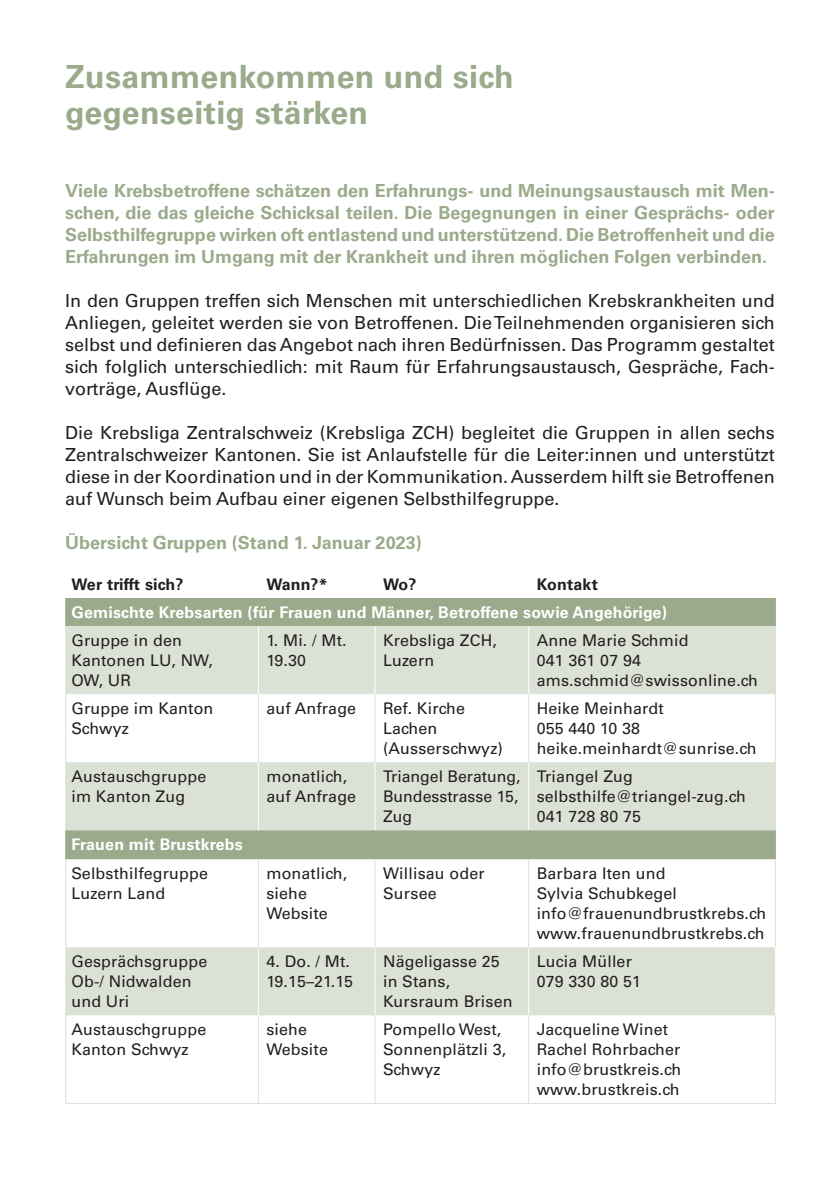
<style>
.page{position:relative;width:840px;height:1191px;background:#fff}
.page>*{position:absolute;margin:0;border:0;box-sizing:border-box;transform-origin:0 0}
.t1{font:700 32px/36px "Univers LT Std";letter-spacing:.01em;color:#9aaa8b}
.t2{font:18px/22px "Univers LT Std";color:#231f20;text-align:justify}
.t3{font:700 18px/22px "Univers LT Std";color:#9aaa8b;text-align:justify}
.t4{font:16px/20px "Univers LT Std";letter-spacing:.01em;color:#231f20}
.t5{font:700 16px "Univers LT Std";letter-spacing:.01em;color:#fff}
.t6{font:700 16px "Univers LT Std";letter-spacing:.01em;color:#231f20}
</style>
<div class="page">
<div style="left:66px;top:598px;width:708px;height:28px;background:#9aaa8b"></div>
<svg style="left:66px;top:626px;width:708px;height:389px;fill:#dce1d5"></svg>
<svg style="left:65px;top:598px;width:1px;height:28px"></svg>
<svg style="left:774px;top:598px;width:1px;height:28px"></svg>
<svg style="left:65px;top:830px;width:1px;height:29px"></svg>
<svg style="left:774px;top:830px;width:1px;height:29px"></svg>
<hr style="left:258px;top:626px;width:1px;height:68px;background:#fff">
<hr style="left:374px;top:626px;width:1px;height:68px;background:#fff">
<hr style="left:528px;top:626px;width:1px;height:68px;background:#fff">
<hr style="left:258px;top:762px;width:1px;height:68px;background:#fff">
<hr style="left:374px;top:762px;width:1px;height:68px;background:#fff">
<hr style="left:528px;top:762px;width:1px;height:68px;background:#fff">
<hr style="left:65px;top:626px;width:1px;height:68px;background:#dce1d5">
<hr style="left:774px;top:626px;width:1px;height:68px;background:#dce1d5">
<hr style="left:65px;top:694px;width:1px;height:68px;background:#dce1d5">
<hr style="left:258px;top:694px;width:1px;height:68px;background:#dce1d5">
<hr style="left:374px;top:694px;width:1px;height:68px;background:#dce1d5">
<hr style="left:528px;top:694px;width:1px;height:68px;background:#dce1d5">
<hr style="left:774px;top:694px;width:1px;height:68px;background:#dce1d5">
<hr style="left:65px;top:762px;width:1px;height:68px;background:#dce1d5">
<hr style="left:774px;top:762px;width:1px;height:68px;background:#dce1d5">
<hr style="left:65px;top:859px;width:1px;height:88px;background:#dce1d5">
<hr style="left:258px;top:859px;width:1px;height:88px;background:#dce1d5">
<hr style="left:374px;top:859px;width:1px;height:88px;background:#dce1d5">
<hr style="left:528px;top:859px;width:1px;height:88px;background:#dce1d5">
<hr style="left:774px;top:859px;width:1px;height:88px;background:#dce1d5">
<hr style="left:65px;top:947px;width:1px;height:68px;background:#dce1d5">
<hr style="left:258px;top:947px;width:1px;height:68px;background:#fff">
<hr style="left:374px;top:947px;width:1px;height:68px;background:#fff">
<hr style="left:528px;top:947px;width:1px;height:68px;background:#fff">
<hr style="left:65px;top:1015px;width:1px;height:87px;background:#dce1d5">
<hr style="left:258px;top:1015px;width:1px;height:87px;background:#dce1d5">
<hr style="left:374px;top:1015px;width:1px;height:87px;background:#dce1d5">
<hr style="left:528px;top:1015px;width:1px;height:87px;background:#dce1d5">
<hr style="left:774px;top:1015px;width:1px;height:87px;background:#dce1d5">
<hr style="left:65px;top:1102px;width:193px;height:1px;background:#dce1d5">
<hr style="left:258px;top:1102px;width:117px;height:1px;background:#dce1d5">
<hr style="left:375px;top:1102px;width:153px;height:1px;background:#dce1d5">
<hr style="left:528px;top:1102px;width:247px;height:1px;background:#dce1d5">
<h1 class="t1" style="left:65px;top:59px;width:449px">Zusammenkommen und sich gegenseitig stärken</h1>
<p class="t3" style="left:65px;top:180px;width:710px">Viele Krebsbetroffene schätzen den Erfahrungs- und Meinungsaustausch mit Men&shy;schen, die das gleiche Schicksal teilen. Die Begegnungen in einer Gesprächs- oder Selbsthilfegruppe wirken oft entlastend und unterstützend. Die Betroffenheit und die Erfahrungen im Umgang mit der Krankheit und ihren möglichen Folgen verbinden.</p>
<p class="t2" style="left:65px;top:290px;width:710px">In den Gruppen treffen sich Menschen mit unterschiedlichen Krebskrankheiten und Anliegen, geleitet werden sie von Betroffenen. Die Teilnehmenden organisieren sich selbst und definieren das Angebot nach ihren Bedürfnissen. Das Programm gestaltet sich folglich unterschiedlich: mit Raum für Erfahrungsaustausch, Gespräche, Fach&shy;vorträge, Ausflüge.</p>
<p class="t2" style="left:65px;top:422px;width:710px">Die Krebsliga Zentralschweiz (Krebsliga ZCH) begleitet die Gruppen in allen sechs Zentralschweizer Kantonen. Sie ist Anlaufstelle für die Leiter:innen und unterstützt diese in der Koordination und in der Kommunikation. Ausserdem hilft sie Betroffenen auf Wunsch beim Aufbau einer eigenen Selbsthilfegruppe.</p>
<p class="t3" style="left:65px;top:532px;width:358px">Übersicht Gruppen (Stand 1. Januar 2023)</p>
<p class="t6" style="left:71px;top:574px;width:114px">Wer trifft sich?</p>
<p class="t6" style="left:266px;top:574px;width:63px">Wann?*</p>
<p class="t6" style="left:383px;top:574px;width:35px">Wo?</p>
<p class="t6" style="left:536px;top:574px;width:63px">Kontakt</p>
<p class="t5" style="left:71px;top:602px;width:596px">Gemischte Krebsarten (für Frauen und Männer, Betroffene sowie Angehörige)</p>
<p class="t4" style="left:71px;top:630px;width:143px">Gruppe in den<br>Kantonen LU, NW,<br>OW, UR</p>
<p class="t4" style="left:266px;top:630px;width:82px">1. Mi. / Mt.<br>19.30</p>
<p class="t4" style="left:383px;top:630px;width:115px">Krebsliga ZCH,<br>Luzern</p>
<p class="t4" style="left:536px;top:630px;width:223px">Anne Marie Schmid<br>041 361 07 94 ams.schmid@swissonline.ch</p>
<p class="t4" style="left:71px;top:698px;width:143px">Gruppe im Kanton<br>Schwyz</p>
<p class="t4" style="left:266px;top:698px;width:91px">auf Anfrage</p>
<p class="t4" style="left:383px;top:698px;width:121px">Ref. Kirche<br>Lachen (Ausserschwyz)</p>
<p class="t4" style="left:536px;top:698px;width:221px">Heike Meinhardt<br>055 440 10 38 heike.meinhardt@sunrise.ch</p>
<p class="t4" style="left:71px;top:766px;width:136px">Austauschgruppe im Kanton Zug</p>
<p class="t4" style="left:266px;top:766px;width:91px">monatlich, auf Anfrage</p>
<p class="t4" style="left:383px;top:766px;width:139px">Triangel Beratung,<br>Bundesstrasse 15,<br>Zug</p>
<p class="t4" style="left:536px;top:766px;width:210px">Triangel Zug selbsthilfe@triangel-zug.ch<br>041 728 80 75</p>
<p class="t5" style="left:71px;top:834px;width:173px">Frauen mit Brustkrebs</p>
<p class="t4" style="left:71px;top:863px;width:138px">Selbsthilfegruppe<br>Luzern Land</p>
<p class="t4" style="left:266px;top:863px;width:82px">monatlich, siehe<br>Website</p>
<p class="t4" style="left:383px;top:863px;width:103px">Willisau oder<br>Sursee</p>
<p class="t4" style="left:536px;top:863px;width:231px">Barbara Iten und<br>Sylvia Schubkegel info@frauenundbrustkrebs.ch www.frauenundbrustkrebs.ch</p>
<p class="t4" style="left:71px;top:951px;width:137px">Gesprächsgruppe<br>Ob-/ Nidwalden und Uri</p>
<p class="t4" style="left:266px;top:951px;width:88px">4. Do. / Mt.<br>19.15–21.15</p>
<p class="t4" style="left:383px;top:951px;width:131px">Nägeligasse 25 in Stans,<br>Kursraum Brisen</p>
<p class="t4" style="left:536px;top:951px;width:106px">Lucia Müller<br>079 330 80 51</p>
<p class="t4" style="left:71px;top:1019px;width:136px">Austauschgruppe<br>Kanton Schwyz</p>
<p class="t4" style="left:266px;top:1019px;width:63px">siehe<br>Website</p>
<p class="t4" style="left:383px;top:1019px;width:124px">Pompello West,<br>Sonnenplätzli 3,<br>Schwyz</p>
<p class="t4" style="left:536px;top:1019px;width:146px">Jacqueline Winet<br>Rachel Rohrbacher info@brustkreis.ch www.brustkreis.ch</p>
</div>
